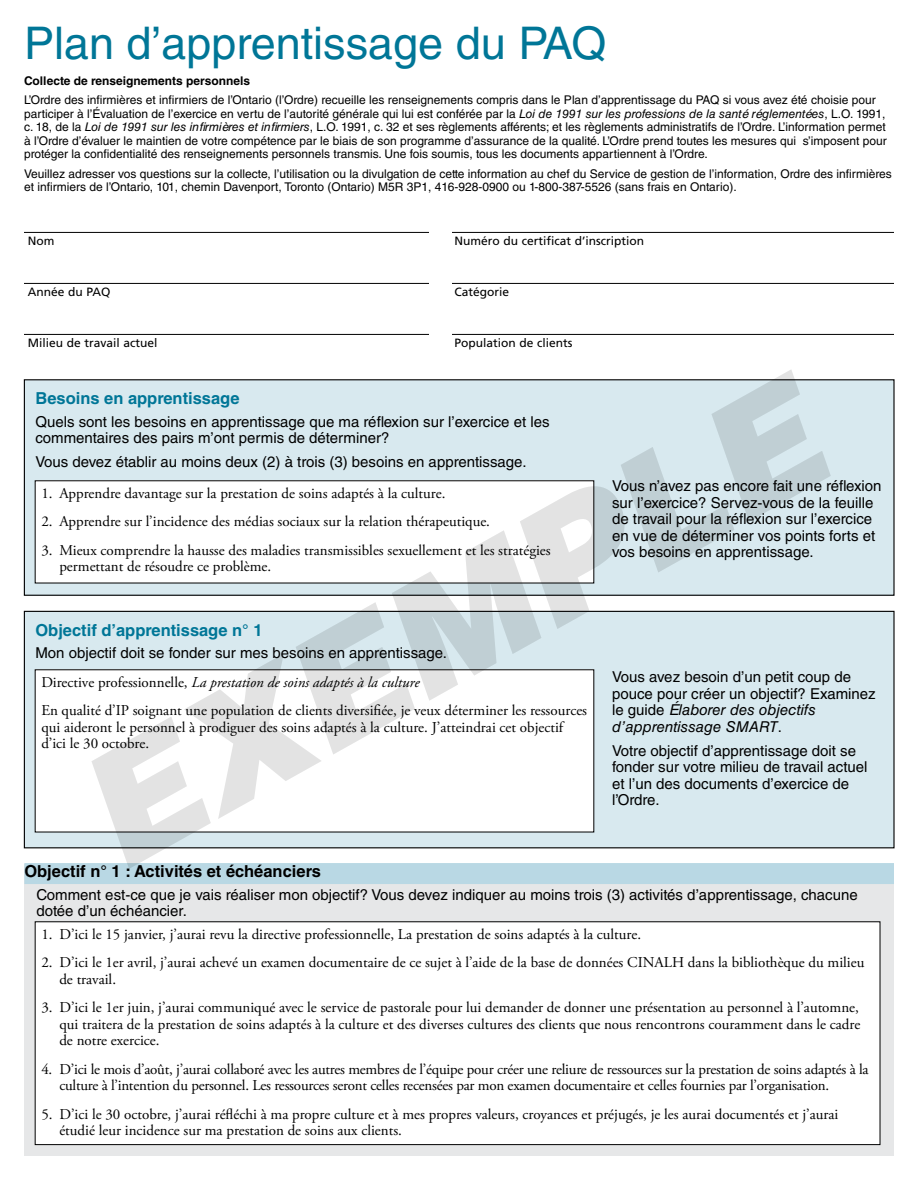
<style>
.page{position:relative;width:918px;height:1188px;background:#fff}
.page>*{position:absolute;margin:0;border:0;box-sizing:border-box;transform-origin:0 0}
.t1{font:italic 900 156px "Helvetica LT Std";color:#000}
.t2{font:45px "Helvetica LT Std";color:#007697}
.t3{font:700 16.5px "Helvetica LT Std";color:#007697}
.t4{font:700 16.5px "Helvetica LT Std";color:#000}
.t5{font:15px/16.5px "Adobe Garamond Pro";color:#000}
.t6{font:15px/16.5px "Helvetica LT Std";color:#000}
.t7{font:12px/13.5px "Helvetica LT Std";color:#000}
.t8{font:12px "Frutiger LT Std";color:#000}
.t9{font:700 12px "Helvetica LT Std";color:#000}
.s1{font-style:italic}
</style>
<div class="page">
<div style="left:24px;top:864px;width:870px;height:292px;background:#e6e7e8"></div>
<div style="left:24px;top:863px;width:870px;height:21px;background:#b9d8e4"></div>
<div style="left:24px;top:611px;width:870px;height:237px;background:#d8e9ef"></div>
<div style="left:24px;top:611px;width:871px;height:237px;border:1px solid #000"></div>
<div style="left:24px;top:380px;width:870px;height:215px;background:#d8e9ef"></div>
<div style="left:24px;top:379px;width:871px;height:217px;border:1px solid #000"></div>
<hr style="left:24px;top:232px;width:870px;height:1px;background:#000">
<hr style="left:24px;top:283px;width:870px;height:1px;background:#000">
<hr style="left:24px;top:334px;width:870px;height:1px;background:#000">
<div style="left:430px;top:225px;width:22px;height:128px;background:#fff"></div>
<div style="left:35px;top:922px;width:845px;height:223px;background:#fff"></div>
<div style="left:35px;top:922px;width:845px;height:223px;border:1px solid #000"></div>
<div style="left:35px;top:670px;width:559px;height:162px;background:#fff"></div>
<div style="left:35px;top:481px;width:559px;height:102px;background:#fff"></div>
<h2 class="t2" style="left:24px;top:17px;width:584px">Plan d’apprentissage du PAQ</h2>
<p class="t9" style="left:24px;top:73px;width:228px">Collecte de renseignements personnels</p>
<p class="t7" style="left:24px;top:93px;width:864px">L’Ordre des infirmières et infirmiers de l’Ontario (l’Ordre) recueille les renseignements compris dans le Plan d’apprentissage du PAQ si vous avez été choisie pour participer à l’Évaluation de l’exercice en vertu de l’autorité générale qui lui est conférée par la <span class="s1">Loi de 1991 sur les professions de la santé réglementées</span>, L.O. 1991, c. 18, de la <span class="s1">Loi de 1991 sur les infirmières et infirmiers</span>, L.O. 1991, c. 32 et ses règlements afférents; et les règlements administratifs de l’Ordre. L’information permet à l’Ordre d’évaluer le maintien de votre compétence par le biais de son programme d’assurance de la qualité. L’Ordre prend toutes les mesures qui s’imposent pour protéger la confidentialité des renseignements personnels transmis. Une fois soumis, tous les documents appartiennent à l’Ordre.</p>
<p class="t7" style="left:24px;top:167px;width:869px">Veuillez adresser vos questions sur la collecte, l’utilisation ou la divulgation de cette information au chef du Service de gestion de l’information, Ordre des infirmières et infirmiers de l’Ontario, 101, chemin Davenport, Toronto (Ontario) M5R 3P1, 416-928-0900 ou 1-800-387-5526 (sans frais en Ontario).</p>
<p class="t8" style="left:28px;top:234px;width:28px">Nom</p>
<p class="t8" style="left:454px;top:234px;width:191px">Numéro du certificat d’inscription</p>
<p class="t8" style="left:28px;top:285px;width:84px">Année du PAQ</p>
<p class="t8" style="left:454px;top:285px;width:56px">Catégorie</p>
<p class="t8" style="left:28px;top:336px;width:131px">Milieu de travail actuel</p>
<p class="t8" style="left:454px;top:336px;width:120px">Population de clients</p>
<h1 class="t1" style="left:41px;top:735px;width:825px;rotate:-29deg">EXEMPLE</h1>
<p class="t3" style="left:35px;top:388px;width:206px">Besoins en apprentissage</p>
<p class="t6" style="left:35px;top:413px;width:516px">Quels sont les besoins en apprentissage que ma réflexion sur l’exercice et les commentaires des pairs m’ont permis de déterminer?</p>
<p class="t6" style="left:35px;top:454px;width:493px">Vous devez établir au moins deux (2) à trois (3) besoins en apprentissage.</p>
<p class="t6" style="left:612px;top:478px;width:271px">Vous n’avez pas encore fait une réflexion sur l’exercice? Servez-vous de la feuille de travail pour la réflexion sur l’exercice en vue de déterminer vos points forts et vos besoins en apprentissage.</p>
<p class="t5" style="left:41px;top:485px;width:406px">1. Apprendre davantage sur la prestation de soins adaptés à la culture.</p>
<p class="t5" style="left:41px;top:514px;width:450px">2. Apprendre sur l’incidence des médias sociaux sur la relation thérapeutique.</p>
<p class="t5" style="left:59px;top:542px;width:493px;text-indent:-18px">3. Mieux comprendre la hausse des maladies transmissibles sexuellement et les stratégies permettant de résoudre ce problème.</p>
<p class="t3" style="left:35px;top:620px;width:229px">Objectif d’apprentissage n° 1</p>
<p class="t6" style="left:35px;top:645px;width:413px">Mon objectif doit se fonder sur mes besoins en apprentissage.</p>
<p class="t6" style="left:612px;top:669px;width:265px">Vous avez besoin d’un petit coup de pouce pour créer un objectif? Examinez le guide <span class="s1">Élaborer des objectifs d’apprentissage SMART</span>.</p>
<p class="t6" style="left:612px;top:742px;width:257px">Votre objectif d’apprentissage doit se fonder sur votre milieu de travail actuel et l’un des documents d’exercice de l’Ordre.</p>
<p class="t5" style="left:41px;top:668px;width:547px;line-height:28.5px">Directive professionnelle, <span class="s1">La prestation de soins adaptés à la culture<br></span>En qualité d’IP soignant une population de clients diversifiée, je veux déterminer les ressources</p>
<p class="t5" style="left:41px;top:719px;width:523px">qui aideront le personnel à prodiguer des soins adaptés à la culture. J’atteindrai cet objectif d’ici le 30 octobre.</p>
<p class="t4" style="left:24px;top:861px;width:298px">Objectif n° 1 : Activités et échéanciers</p>
<p class="t6" style="left:36px;top:886px;width:823px">Comment est-ce que je vais réaliser mon objectif? Vous devez indiquer au moins trois (3) activités d’apprentissage, chacune dotée d’un échéancier.</p>
<p class="t5" style="left:41px;top:926px;width:601px">1. D’ici le 15 janvier, j’aurai revu la directive professionnelle, La prestation de soins adaptés à la culture.</p>
<p class="t5" style="left:59px;top:955px;width:807px;text-indent:-18px">2. D’ici le 1er avril, j’aurai achevé un examen documentaire de ce sujet à l’aide de la base de données CINALH dans la bibliothèque du milieu de travail.</p>
<p class="t5" style="left:59px;top:1000px;width:803px;text-align:justify;text-indent:-18px">3. D’ici le 1er juin, j’aurai communiqué avec le service de pastorale pour lui demander de donner une présentation au personnel à l’automne, qui traitera de la prestation de soins adaptés à la culture et des diverses cultures des clients que nous rencontrons couramment dans le cadre de notre exercice.</p>
<p class="t5" style="left:59px;top:1061px;width:811px;text-indent:-18px">4. D’ici le mois d’août, j’aurai collaboré avec les autres membres de l’équipe pour créer une reliure de ressources sur la prestation de soins adaptés à la culture à l’intention du personnel. Les ressources seront celles recensées par mon examen documentaire et celles fournies par l’organisation.</p>
<p class="t5" style="left:59px;top:1106px;width:781px;text-indent:-18px">5. D’ici le 30 octobre, j’aurai réfléchi à ma propre culture et à mes propres valeurs, croyances et préjugés, je les aurai documentés et j’aurai étudié leur incidence sur ma prestation de soins aux clients.</p>
</div>
